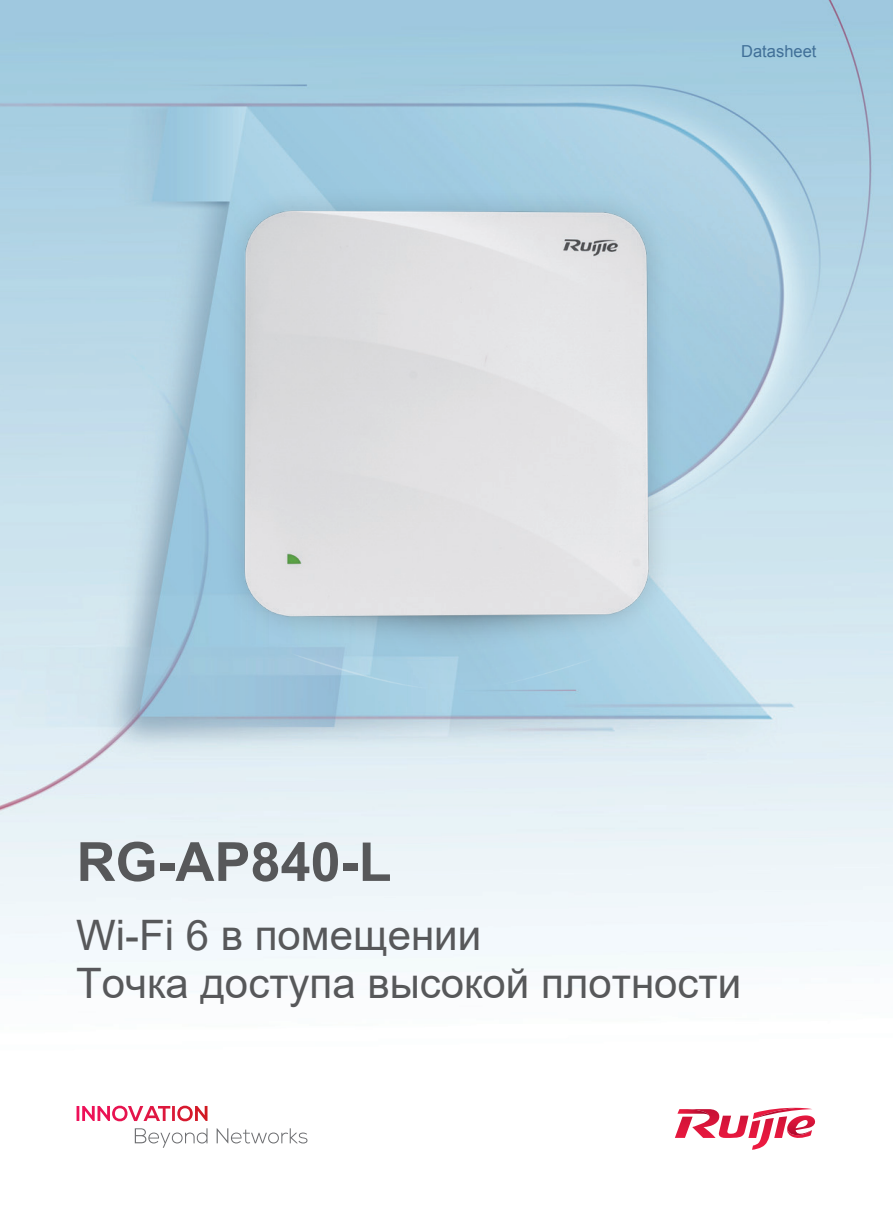
<style>
.page{position:relative;width:893px;height:1212px;background:#fff}
.page>*{position:absolute;margin:0;border:0;box-sizing:border-box;transform-origin:0 0}
.t1{font:700 54px "Arial";color:#57585a}
.t2{font:42px/48px "Arial";color:#57585a}
.t3{font:16.5px "Arial";color:#417098}
</style>
<div class="page">
<img style="left:0;top:0;width:893px;height:1144px">
<svg style="left:77px;top:1106px;width:130px;height:15px"></svg>
<svg style="left:135px;top:1128px;width:72px;height:20px"></svg>
<svg style="left:217px;top:1128px;width:91px;height:15px"></svg>
<svg style="left:675px;top:1108px;width:140px;height:42px"></svg>
<img style="left:222px;top:188px;width:449px;height:501px">
<p class="t3" style="left:741px;top:40px;width:77px">Datasheet</p>
<p class="t1" style="left:77px;top:826px;width:317px">RG-AP840-L</p>
<p class="t2" style="left:76px;top:911px;width:667px">Wi-Fi 6 в помещении<br>Точка доступа высокой плотности</p>
</div>
